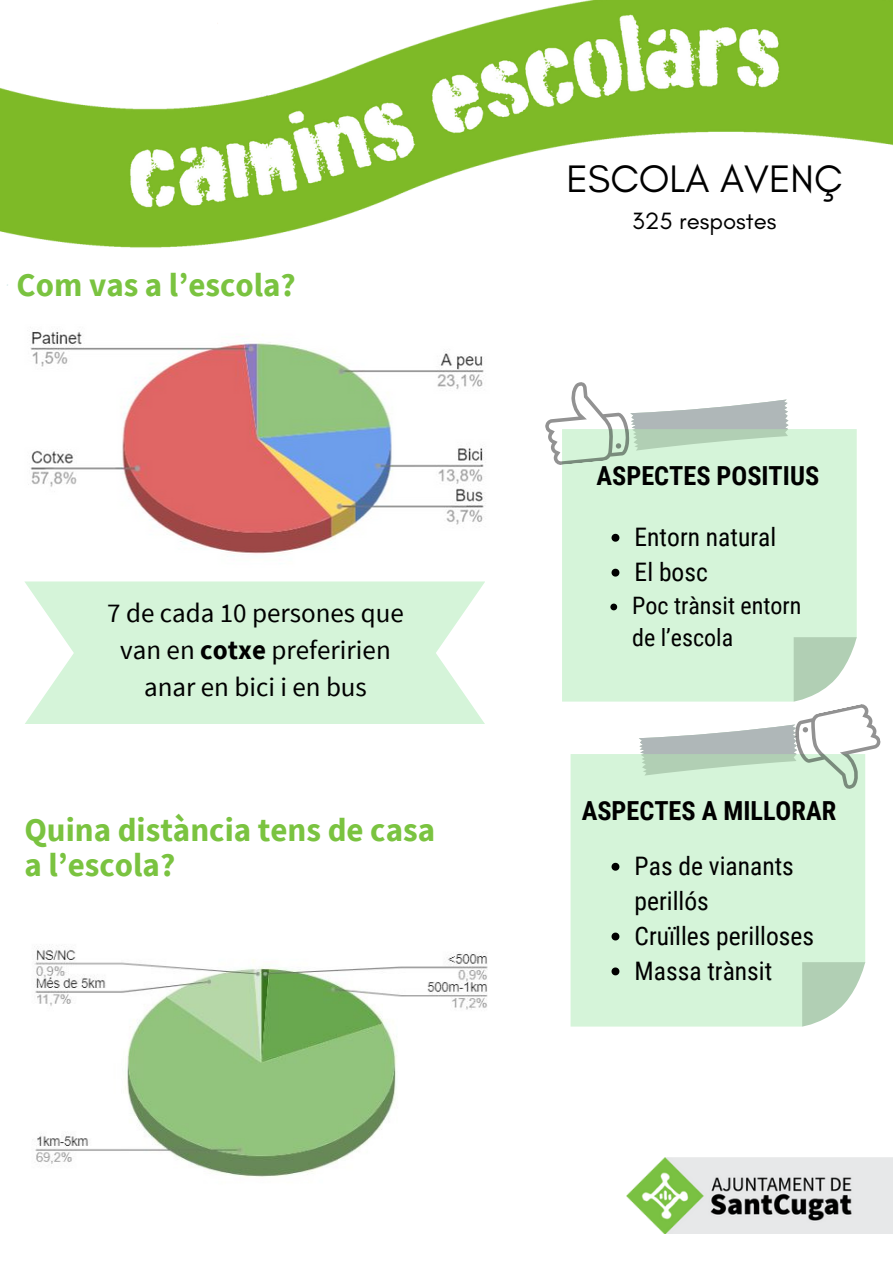
<style>
.page{position:relative;width:893px;height:1264px;background:#fff}
.page>*{position:absolute;margin:0;border:0;box-sizing:border-box;transform-origin:0 0}
.t1{font:39px "Glacial Indifference";color:#000}
.t2{font:700 33px/34.8px "Source Sans Pro";color:#7ac340}
.t3{font:27px/37.2px "Source Sans Pro";color:#000;text-align:center}
.t4{font:700 26.25px "Roboto Condensed";color:#000}
.t5{font:25.5px/34.8px "Roboto Condensed";color:#000}
.t6{font:24px/32.7px "Roboto Condensed";color:#000}
.t7{font:24px "Glacial Indifference";color:#000}
.s1{font-weight:700}
</style>
<div class="page">
<img style="left:28px;top:331px;width:458px;height:225px">
<div style="left:562px;top:429px;width:294px;height:272px;background:#d5f4d9"></div>
<svg style="left:545px;top:382px;width:244px;height:84px"></svg>
<svg style="left:25px;top:581px;width:460px;height:143px;background:#d9f5dd"></svg>
<img style="left:626px;top:1157px;width:266px;height:76px">
<img style="left:0;top:0;width:892px;height:285px">
<div style="left:570px;top:754px;width:295px;height:272px;background:#d5f4d9"></div>
<svg style="left:802px;top:962px;width:63px;height:64px"></svg>
<svg style="left:637px;top:637px;width:244px;height:161px"></svg>
<img style="left:34px;top:945px;width:454px;height:232px">
<svg style="left:611px;top:534px;width:8px;height:7px"></svg>
<svg style="left:611px;top:568px;width:8px;height:8px"></svg>
<svg style="left:610px;top:603px;width:7px;height:7px"></svg>
<svg style="left:611px;top:862px;width:8px;height:8px"></svg>
<svg style="left:611px;top:932px;width:8px;height:8px"></svg>
<svg style="left:611px;top:967px;width:8px;height:8px"></svg>
<p class="t2" style="left:17px;top:267px;width:281px">Com vas a l’escola?</p>
<p class="t3" style="left:107px;top:593px;width:298px">7 de cada 10 persones que van en <span class="s1">cotxe</span> preferirien anar en bici i en bus</p>
<p class="t2" style="left:24px;top:811px;width:412px">Quina distància tens de casa a l’escola?</p>
<p class="t1" style="left:566px;top:155px;width:278px">ESCOLA AVENÇ</p>
<p class="t7" style="left:632px;top:206px;width:146px">325 respostes</p>
<h4 class="t4" style="left:596px;top:461px;width:224px">ASPECTES POSITIUS</h4>
<h1 class="t5" style="left:634px;top:520px;width:143px">Entorn natural</h1>
<h2 class="t5" style="left:634px;top:555px;width:75px">El bosc</h2>
<p class="t6" style="left:632px;top:589px;width:171px">Poc trànsit entorn de l’escola</p>
<p class="t4" style="left:581px;top:795px;width:256px">ASPECTES A MILLORAR</p>
<h2 class="t5" style="left:634px;top:849px;width:161px">Pas de vianants perillós</h2>
<p class="t5" style="left:634px;top:918px;width:181px">Cruïlles perilloses</p>
<p class="t5" style="left:634px;top:953px;width:139px">Massa trànsit</p>
</div>
